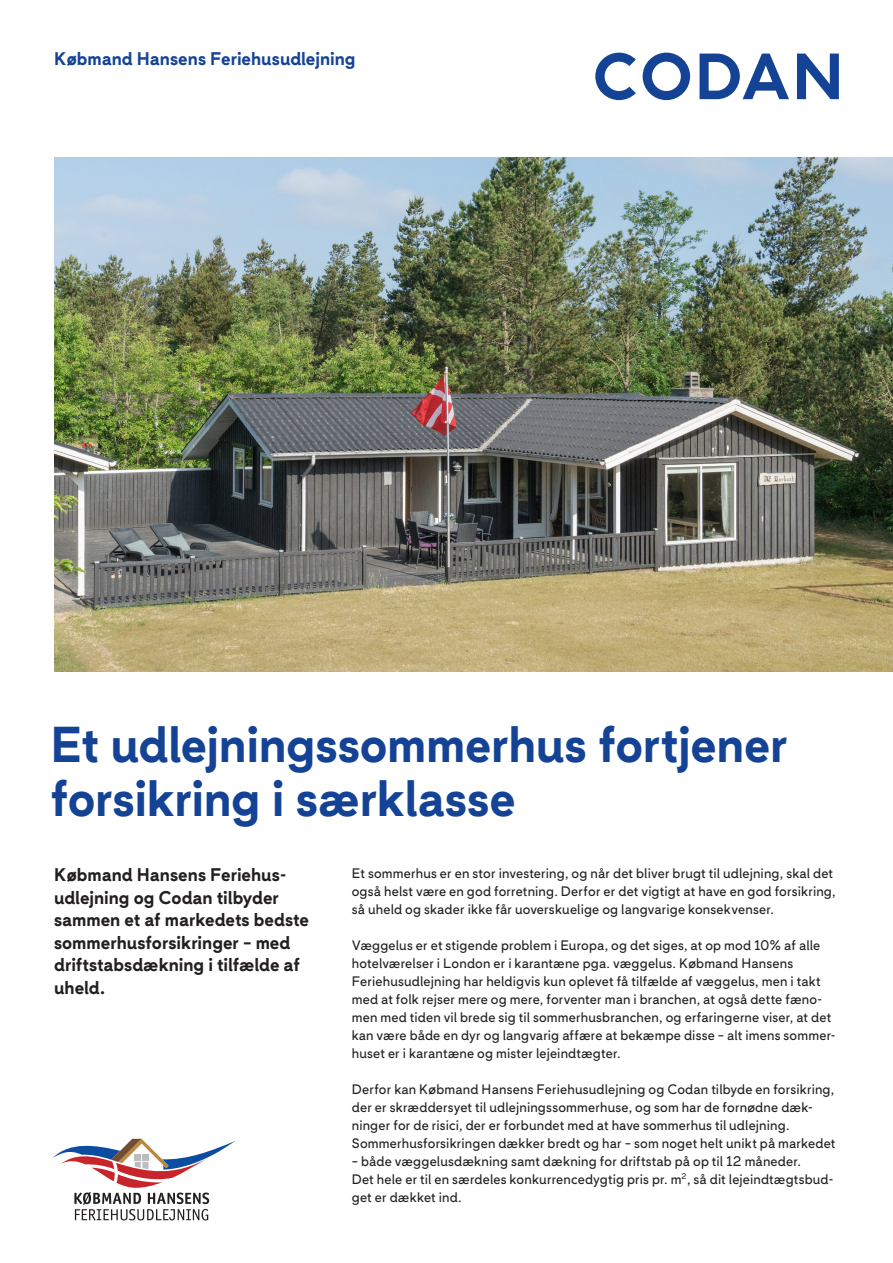
<style>
.page{position:relative;width:893px;height:1263px;background:#fff}
.page>*{position:absolute;margin:0;border:0;box-sizing:border-box;transform-origin:0 0}
.t1{font:700 49.5px/54px "Codan";letter-spacing:-.01em;color:#144396}
.t2{font:700 18px/22.5px "Codan";color:#231f20}
.t3{font:700 18px "Codan";color:#144396}
.t4{font:13.5px/18px "Codan";letter-spacing:.01em;color:#231f20}
</style>
<div class="page">
<img style="left:54px;top:158px;width:839px;height:514px">
<svg style="left:595px;top:53px;width:244px;height:47px"></svg>
<svg style="left:53px;top:1138px;width:182px;height:82px"></svg>
<p class="t3" style="left:54px;top:48px;width:303px">Købmand Hansens Feriehusudlejning</p>
<p class="t1" style="left:50px;top:717px;width:739px">Et udlejningssommerhus fortjener forsikring i særklasse</p>
<p class="t2" style="left:54px;top:863px;width:257px">Købmand Hansens Feriehus&shy;udlejning og Codan tilbyder sammen et af markedets bedste sommerhusforsikringer – med driftstabsdækning i tilfælde af uheld.</p>
<p class="t4" style="left:352px;top:864px;width:485px">Et sommerhus er en stor investering, og når det bliver brugt til udlejning, skal det også helst være en god forretning. Derfor er det vigtigt at have en god forsikring, så uheld og skader ikke får uoverskuelige og langvarige konsekvenser.</p>
<p class="t4" style="left:352px;top:936px;width:485px">Væggelus er et stigende problem i Europa, og det siges, at op mod 10% af alle hotelværelser i London er i karantæne pga. væggelus. Købmand Hansens Feriehusudlejning har heldigvis kun oplevet få tilfælde af væggelus, men i takt med at folk rejser mere og mere, forventer man i branchen, at også dette fæno&shy;men med tiden vil brede sig til sommerhusbranchen, og erfaringerne viser, at det kan være både en dyr og langvarig affære at bekæmpe disse – alt imens sommer&shy;huset er i karantæne og mister lejeindtægter.</p>
<p class="t4" style="left:352px;top:1080px;width:485px">Derfor kan Købmand Hansens Feriehusudlejning og Codan tilbyde en forsikring, der er skræddersyet til udlejningssommerhuse, og som har de fornødne dæk&shy;ninger for de risici, der er forbundet med at have sommerhus til udlejning.<br>Sommerhusforsikringen dækker bredt og har – som noget helt unikt på markedet</p>
<p class="t4" style="left:352px;top:1152px;width:483px">– både væggelusdækning samt dækning for driftstab på op til 12 måneder.<br>Det hele er til en særdeles konkurrencedygtig pris pr. m<sup>2</sup>, så dit lejeindtægtsbud&shy;get er dækket ind.</p>
</div>
